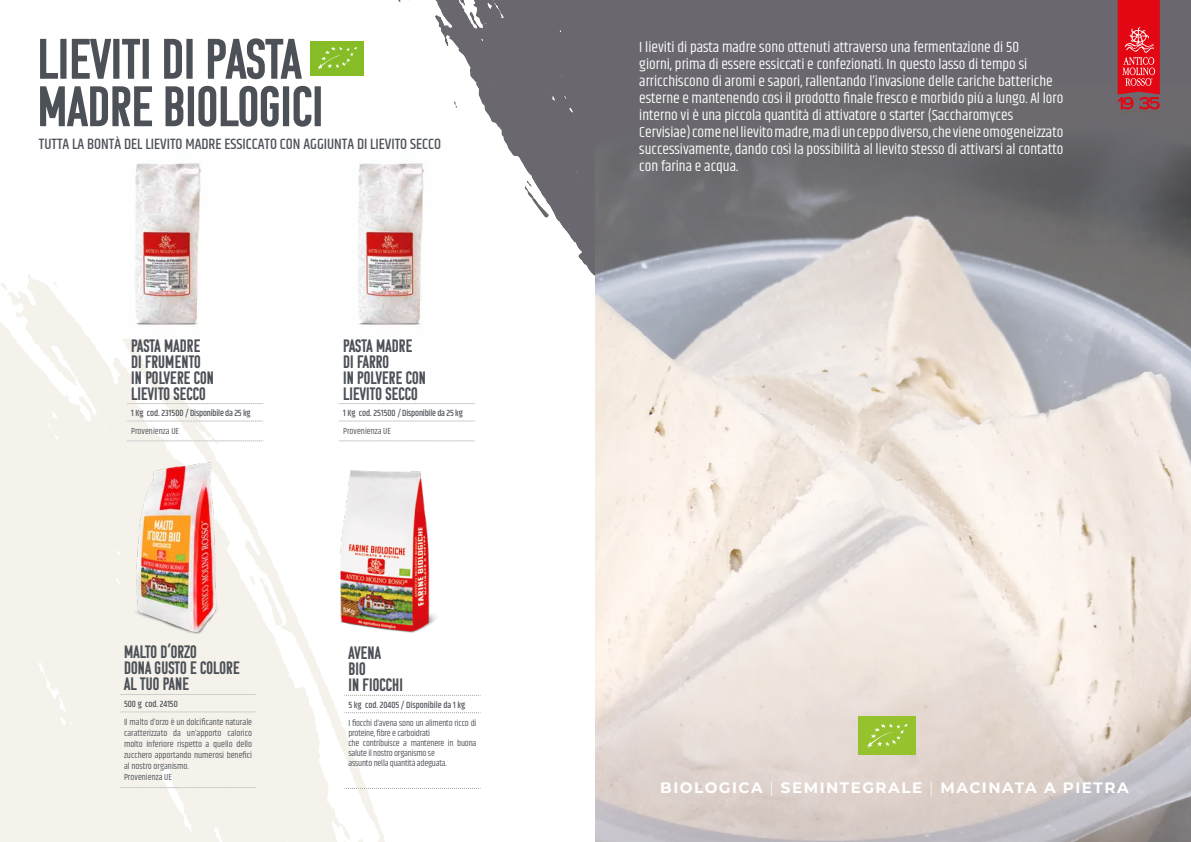
<style>
.page{position:relative;width:1191px;height:842px;background:#fff}
.page>*{position:absolute;margin:0;border:0;box-sizing:border-box;transform-origin:0 0}
.t1{font:57px/47.5px "Komu B";color:#4c5057}
.t2{font:18px/16px "Komu B";letter-spacing:.01em;color:#4c5057}
.t3{font:700 15.1px "Montserrat";letter-spacing:.1em;color:#fff}
.t4{font:15px/17px "Khand";color:#fff}
.t5{font:500 15px "Khand";color:#4c5057}
.t6{font:9px/11px "Khand";color:#4c5057}
.t7{font:9px/10px "Khand";letter-spacing:-.02em;color:#4c5057}
.t8{font:500 9px "Khand";letter-spacing:-.02em;color:#4c5057}
.t9{font:500 9px "Khand";color:#4c5057}
.s1{font-weight:300}
</style>
<div class="page">
<svg style="left:0;top:274px;width:419px;height:568px;fill:#f5f2eb"></svg>
<svg style="left:0;top:282px;width:8px;height:9px"></svg>
<svg style="left:54px;top:282px;width:4px;height:5px"></svg>
<svg style="left:117px;top:319px;width:285px;height:523px"></svg>
<svg style="left:250px;top:576px;width:33px;height:49px"></svg>
<svg style="left:127px;top:403px;width:137px;height:1px"></svg>
<svg style="left:127px;top:421px;width:137px;height:1px"></svg>
<svg style="left:127px;top:437px;width:137px;height:7px"></svg>
<svg style="left:339px;top:403px;width:72px;height:1px"></svg>
<svg style="left:339px;top:421px;width:72px;height:1px"></svg>
<svg style="left:339px;top:441px;width:72px;height:1px"></svg>
<img style="left:97px;top:163px;width:141px;height:175px">
<img style="left:319px;top:163px;width:92px;height:175px">
<svg style="left:411px;top:0;width:184px;height:453px"></svg>
<svg style="left:453px;top:101px;width:4px;height:7px"></svg>
<svg style="left:523px;top:181px;width:26px;height:37px"></svg>
<div style="left:595px;top:0;width:596px;height:81px;background:#6a686e"></div>
<img style="left:595px;top:81px;width:596px;height:761px">
<div style="left:858px;top:716px;width:58px;height:39px;background:#95c22d"></div>
<svg style="left:867px;top:723px;width:41px;height:25px"></svg>
<div style="left:310px;top:41px;width:53px;height:35px;background:#86bc25"></div>
<svg style="left:318px;top:46px;width:39px;height:24px"></svg>
<svg style="left:1117px;top:0;width:42px;height:113px;background:#d42833"></svg>
<svg style="left:120px;top:694px;width:137px;height:1px"></svg>
<svg style="left:120px;top:712px;width:137px;height:1px"></svg>
<svg style="left:120px;top:787px;width:137px;height:1px"></svg>
<img style="left:126px;top:459px;width:106px;height:178px">
<svg style="left:344px;top:695px;width:137px;height:1px"></svg>
<svg style="left:344px;top:713px;width:137px;height:1px"></svg>
<svg style="left:344px;top:788px;width:137px;height:1px"></svg>
<img style="left:322px;top:459px;width:114px;height:182px">
<h1 class="t1" style="left:37px;top:35px;width:287px">LIEVITI DI PASTA<br>MADRE BIOLOGICI</h1>
<p class="t5" style="left:39px;top:134px;width:404px">TUTTA LA BONTÀ DEL LIEVITO MADRE ESSICCATO CON AGGIUNTA DI LIEVITO SECCO</p>
<p class="t2" style="left:131px;top:337px;width:84px">PASTA MADRE<br>DI FRUMENTO<br>IN POLVERE CON<br>LIEVITO SECCO</p>
<p class="t8" style="left:131px;top:407px;width:121px">1 Kg cod. 231500 / Disponibile da 25 kg</p>
<p class="t6" style="left:131px;top:426px;width:49px">Provenienza UE</p>
<p class="t2" style="left:124px;top:644px;width:117px">MALTO D’ORZO<br>DONA GUSTO E COLORE<br>AL TUO PANE</p>
<p class="t9" style="left:124px;top:698px;width:55px">500 g cod. 24150</p>
<p class="t6" style="left:124px;top:717px;width:130px">Il malto d’orzo è un dolcificante naturale caratterizzato da un’apporto calorico molto inferiore rispetto a quello dello zucchero apportando numerosi benefici al nostro organismo.<br>Provenienza UE</p>
<p class="t2" style="left:343px;top:337px;width:84px">PASTA MADRE<br>DI FARRO<br>IN POLVERE CON<br>LIEVITO SECCO</p>
<p class="t8" style="left:343px;top:407px;width:121px">1 Kg cod. 251500 / Disponibile da 25 kg</p>
<p class="t6" style="left:343px;top:426px;width:49px">Provenienza UE</p>
<p class="t2" style="left:348px;top:645px;width:56px">AVENA<br>BIO<br>IN FIOCCHI</p>
<p class="t9" style="left:348px;top:699px;width:118px">5 kg cod. 20405 / Disponibile da 1 kg</p>
<p class="t7" style="left:348px;top:719px;width:130px">I fiocchi d’avena sono un alimento ricco di proteine, fibre e carboidrati<br>che contribuisce a mantenere in buona salute il nostro organismo se<br>assunto nella quantità adeguata.</p>
<p class="t4" style="left:639px;top:40px;width:425px">I lieviti di pasta madre sono ottenuti attraverso una fermentazione di 50<br>giorni, prima di essere essiccati e confezionati. In questo lasso di tempo si arricchiscono di aromi e sapori, rallentando l’invasione delle cariche batteriche esterne e mantenendo così il prodotto finale fresco e morbido più a lungo. Al loro interno vi è una piccola quantità di attivatore o starter (Saccharomyces Cervisiae) come nel lievito madre, ma di un ceppo diverso, che viene omogeneizzato successivamente, dando così la possibilità al lievito stesso di attivarsi al contatto con farina e acqua.</p>
<p class="t3" style="left:660px;top:777px;width:470px">BIOLOGICA <span class="s1">|</span> SEMINTEGRALE <span class="s1">|</span> MACINATA A PIETRA</p>
</div>
